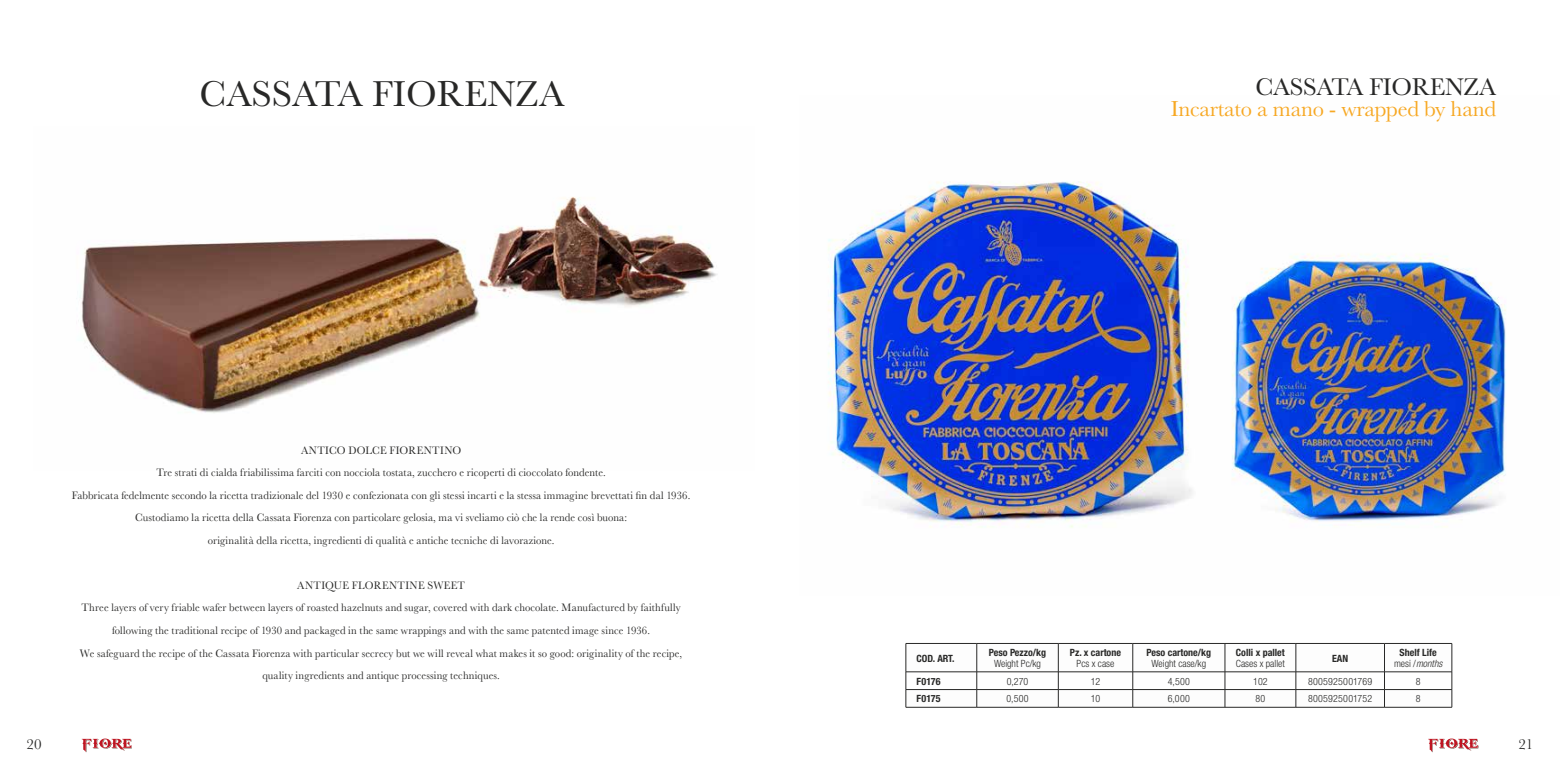
<style>
.page{position:relative;width:1560px;height:780px;background:#fff}
.page>*{position:absolute;margin:0;border:0;box-sizing:border-box;transform-origin:0 0}
.t1{font:37.38px "Baskerville";color:#282827}
.t2{font:25px "Baskerville";letter-spacing:-.01em;color:#282827}
.t3{font:22.5px "Baskerville";letter-spacing:-.01em;color:#f7a823}
.t4{font:15px "Baskerville";color:#282827}
.t5{font:11.25px/22.5px "Baskerville";letter-spacing:.01em;color:#282827;text-align:center;scale:.95 1}
.t6{font:700 condensed 10px/11.2px "Helvetica Neue";color:#282827;text-align:center}
.t7{font:300 condensed 10px "Helvetica Neue";color:#282827}
.t8{font:300 condensed 10px "Helvetica Neue";letter-spacing:.02em;color:#282827}
.s1{font-weight:300}
.s2{font-weight:300;font-style:italic}
</style>
<div class="page">
<img style="left:828px;top:181px;width:678px;height:347px">
<svg style="left:905px;top:643px;width:547px;height:64px"></svg>
<hr style="left:905px;top:707px;width:71px;height:1px;background:#282827">
<hr style="left:976px;top:707px;width:82px;height:1px;background:#282827">
<hr style="left:1058px;top:707px;width:74px;height:1px;background:#282827">
<hr style="left:1132px;top:707px;width:92px;height:1px;background:#282827">
<hr style="left:1224px;top:707px;width:71px;height:1px;background:#282827">
<hr style="left:1295px;top:707px;width:89px;height:1px;background:#282827">
<hr style="left:1384px;top:707px;width:67px;height:1px;background:#282827">
<img style="left:81px;top:197px;width:637px;height:216px">
<svg style="left:81px;top:738px;width:51px;height:14px"></svg>
<svg style="left:1428px;top:738px;width:50px;height:14px"></svg>
<h1 class="t1" style="left:199px;top:70px;width:366px">CASSATA FIORENZA</h1>
<p class="t5" style="left:72px;top:439px;width:652px">ANTICO DOLCE FIORENTINO<br>Tre strati di cialda friabilissima farciti con nocciola tostata, zucchero e ricoperti di cioccolato fondente.<br>Fabbricata fedelmente secondo la ricetta tradizionale del 1930 e confezionata con gli stessi incarti e la stessa immagine brevettati fin dal 1936.<br>Custodiamo la ricetta della Cassata Fiorenza con particolare gelosia, ma vi sveliamo ciò che la rende così buona:<br>originalità della ricetta, ingredienti di qualità e antiche tecniche di lavorazione.</p>
<p class="t5" style="left:80px;top:574px;width:635px">ANTIQUE FLORENTINE SWEET<br>Three layers of very friable wafer between layers of roasted hazelnuts and sugar, covered with dark chocolate. Manufactured by faithfully following the traditional recipe of 1930 and packaged in the same wrappings and with the same patented image since 1936.<br>We safeguard the recipe of the Cassata Fiorenza with particular secrecy but we will reveal what makes it so good: originality of the recipe, quality ingredients and antique processing techniques.</p>
<h2 class="t2" style="left:1255px;top:71px;width:242px">CASSATA FIORENZA</h2>
<h3 class="t3" style="left:1170px;top:95px;width:327px">Incartato a mano - wrapped by hand</h3>
<p class="t6" style="left:916px;top:652px;width:40px">COD. ART.</p>
<p class="t6" style="left:988px;top:646px;width:59px">Peso Pezzo/kg</p>
<p class="t7" style="left:993px;top:657px;width:48px">Weight Pc/kg</p>
<p class="t6" style="left:1069px;top:646px;width:53px">Pz. x cartone</p>
<p class="t7" style="left:1076px;top:657px;width:39px">Pcs x case</p>
<p class="t6" style="left:1146px;top:646px;width:66px">Peso cartone/kg</p>
<p class="t7" style="left:1151px;top:657px;width:56px">Weight case/kg</p>
<p class="t6" style="left:1235px;top:646px;width:50px">Colli x pallet</p>
<p class="t7" style="left:1235px;top:657px;width:51px">Cases x pallet</p>
<p class="t6" style="left:1331px;top:652px;width:18px">EAN</p>
<p class="t6" style="left:1393px;top:646px;width:50px">Shelf Life <span class="s1">mesi /</span><span class="s2">months</span></p>
<p class="t6" style="left:916px;top:675px;width:26px">F0176</p>
<p class="t7" style="left:1006px;top:675px;width:23px">0,270</p>
<p class="t7" style="left:1090px;top:675px;width:11px">12</p>
<p class="t7" style="left:1167px;top:675px;width:24px">4,500</p>
<p class="t7" style="left:1252px;top:675px;width:16px">102</p>
<p class="t8" style="left:1307px;top:675px;width:66px">8005925001769</p>
<p class="t7" style="left:1415px;top:675px;width:6px">8</p>
<p class="t6" style="left:916px;top:693px;width:26px">F0175</p>
<p class="t7" style="left:1006px;top:693px;width:24px">0,500</p>
<p class="t7" style="left:1090px;top:693px;width:11px">10</p>
<p class="t7" style="left:1167px;top:693px;width:24px">6,000</p>
<p class="t7" style="left:1255px;top:693px;width:11px">80</p>
<p class="t8" style="left:1307px;top:693px;width:66px">8005925001752</p>
<p class="t7" style="left:1415px;top:693px;width:6px">8</p>
<h3 class="t4" style="left:27px;top:734px;width:17px">20</h3>
<h3 class="t4" style="left:1517px;top:734px;width:16px">21</h3>
</div>
